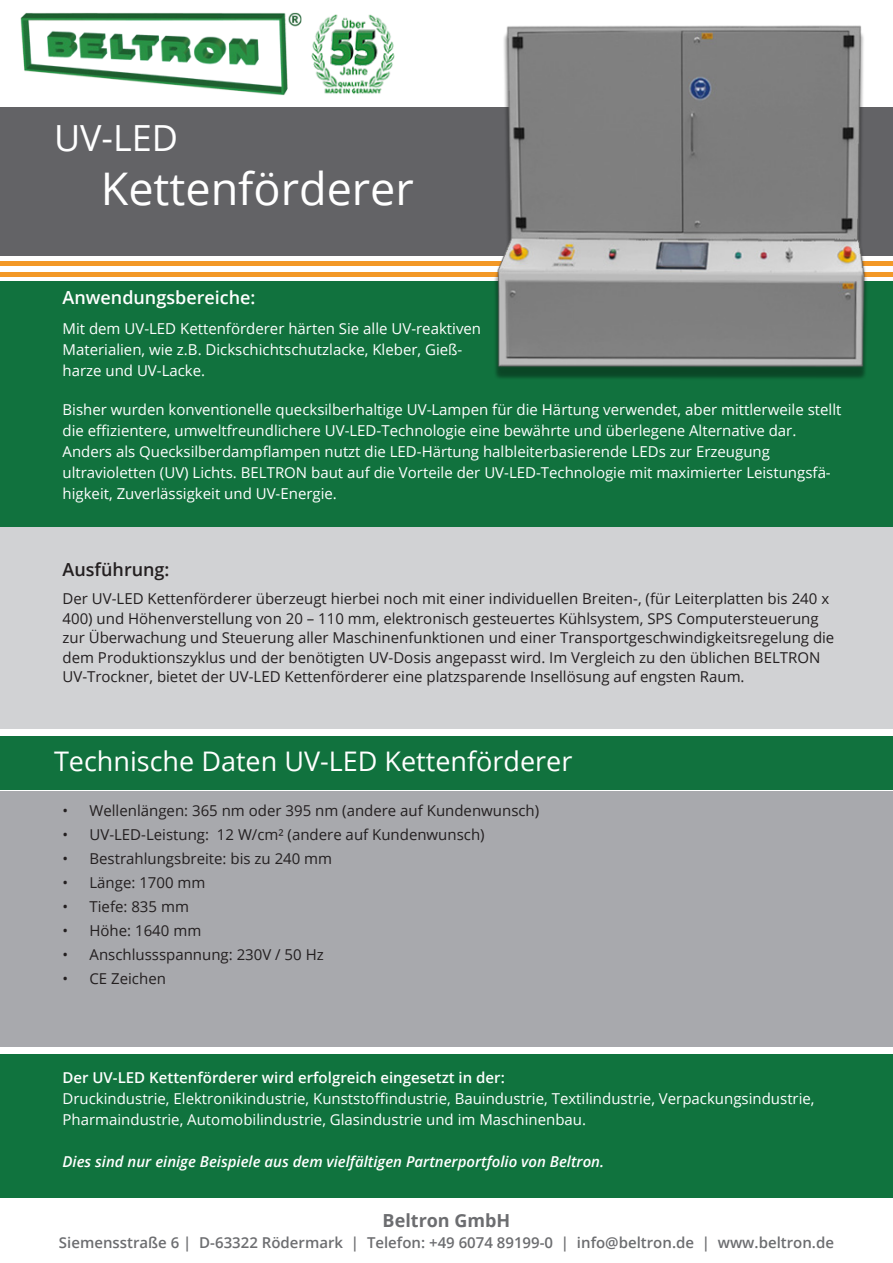
<style>
.page{position:relative;width:893px;height:1263px;background:#fff}
.page>*{position:absolute;margin:0;border:0;box-sizing:border-box;transform-origin:0 0}
.t1{font:45px "Open Sans";color:#fff}
.t2{font:36px "Open Sans";color:#fff}
.t3{font:27px "Open Sans";color:#fff}
.t4{font:600 18px "Open Sans";color:#fff}
.t5{font:600 18px "Open Sans";color:#231f20}
.t6{font:700 18px "Open Sans";color:#6c6d70}
.t7{font:15px/21px "Open Sans";color:#fff}
.t8{font:15px/19.5px "Open Sans";color:#231f20}
.t9{font:600 15px "Open Sans";color:#6c6d70}
.t10{font:italic 600 15px "Open Sans";color:#fff}
.t11{font:600 15px "Open Sans";color:#fff}
</style>
<div class="page">
<div style="left:0;top:107px;width:893px;height:149px;background:#636366"></div>
<div style="left:0;top:281px;width:893px;height:264px;background:#11723e"></div>
<div style="left:0;top:737px;width:893px;height:53px;background:#11723e"></div>
<div style="left:0;top:791px;width:893px;height:256px;background:#a8a9ad"></div>
<div style="left:0;top:1054px;width:893px;height:144px;background:#10733e"></div>
<div style="left:0;top:527px;width:893px;height:201px;background:#d1d2d4"></div>
<img style="left:20px;top:12px;width:375px;height:84px">
<hr style="left:0;top:262px;width:893px;height:4px;background:#f39826">
<hr style="left:0;top:272px;width:893px;height:4px;background:#f39826">
<img style="left:468px;top:25px;width:425px;height:354px">
<p class="t2" style="left:54px;top:113px;width:126px">UV-LED</p>
<p class="t1" style="left:101px;top:158px;width:315px">Kettenförderer</p>
<p class="t4" style="left:63px;top:285px;width:195px">Anwendungsbereiche:</p>
<p class="t7" style="left:63px;top:317px;width:420px">Mit dem UV-LED Kettenförderer härten Sie alle UV-reaktiven<br>Materialien, wie z.B. Dickschichtschutzlacke, Kleber, Gieß&shy;harze und UV-Lacke.</p>
<p class="t7" style="left:63px;top:399px;width:780px">Bisher wurden konventionelle quecksilberhaltige UV-Lampen für die Härtung verwendet, aber mittlerweile stellt die effizientere, umweltfreundlichere UV-LED-Technologie eine bewährte und überlegene Alternative dar.</p>
<p class="t7" style="left:63px;top:441px;width:709px">Anders als Quecksilberdampflampen nutzt die LED-Härtung halbleiterbasierende LEDs zur Erzeugung</p>
<p class="t7" style="left:63px;top:462px;width:770px">ultravioletten (UV) Lichts. BELTRON baut auf die Vorteile der UV-LED-Technologie mit maximierter Leistungsfä&shy;higkeit, Zuverlässigkeit und UV-Energie.</p>
<p class="t5" style="left:63px;top:557px;width:109px">Ausführung:</p>
<p class="t8" style="left:63px;top:589px;width:773px">Der UV-LED Kettenförderer überzeugt hierbei noch mit einer individuellen Breiten-, (für Leiterplatten bis 240 x 400) und Höhenverstellung von 20 – 110 mm, elektronisch gesteuertes Kühlsystem, SPS Computersteuerung zur Überwachung und Steuerung aller Maschinenfunktionen und einer Transportgeschwindigkeitsregelung die dem Produktionszyklus und der benötigten UV-Dosis angepasst wird. Im Vergleich zu den üblichen BELTRON UV-Trockner, bietet der UV-LED Kettenförderer eine platzsparende Insellösung auf engsten Raum.</p>
<p class="t3" style="left:54px;top:743px;width:520px">Technische Daten UV-LED Kettenförderer</p>
<p class="t8" style="left:63px;top:801px;width:478px">• Wellenlängen: 365 nm oder 395 nm (andere auf Kundenwunsch)</p>
<p class="t8" style="left:63px;top:825px;width:424px">• UV-LED-Leistung: 12 W/cm² (andere auf Kundenwunsch)</p>
<p class="t8" style="left:63px;top:849px;width:271px">• Bestrahlungsbreite: bis zu 240 mm</p>
<p class="t8" style="left:63px;top:873px;width:144px">• Länge: 1700 mm</p>
<p class="t8" style="left:63px;top:897px;width:128px">• Tiefe: 835 mm</p>
<p class="t8" style="left:63px;top:921px;width:140px">• Höhe: 1640 mm</p>
<p class="t8" style="left:63px;top:945px;width:263px">• Anschlussspannung: 230V / 50 Hz</p>
<p class="t8" style="left:63px;top:969px;width:105px">• CE Zeichen</p>
<p class="t11" style="left:63px;top:1067px;width:444px">Der UV-LED Kettenförderer wird erfolgreich eingesetzt in der:</p>
<p class="t7" style="left:63px;top:1088px;width:754px">Druckindustrie, Elektronikindustrie, Kunststoffindustrie, Bauindustrie, Textilindustrie, Verpackungsindustrie,</p>
<p class="t7" style="left:63px;top:1109px;width:525px">Pharmaindustrie, Automobilindustrie, Glasindustrie und im Maschinenbau.</p>
<p class="t10" style="left:63px;top:1151px;width:543px">Dies sind nur einige Beispiele aus dem vielfältigen Partnerportfolio von Beltron.</p>
<p class="t6" style="left:383px;top:1208px;width:129px">Beltron GmbH</p>
<p class="t9" style="left:59px;top:1232px;width:777px">Siemensstraße 6 | D-63322 Rödermark | Telefon: +49 6074 89199-0 | info@beltron.de | www.beltron.de</p>
</div>
